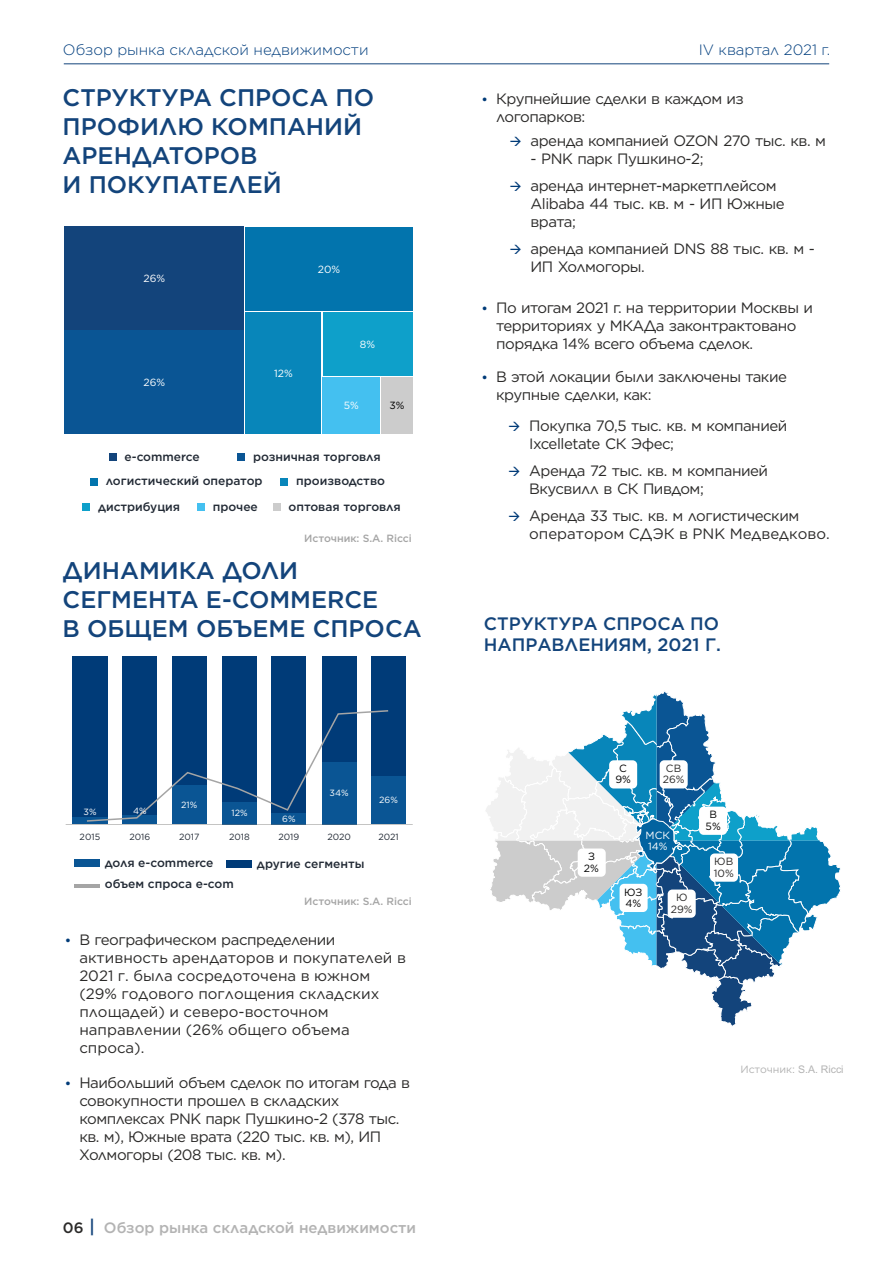
<style>
.page{position:relative;width:893px;height:1263px;background:#fff}
.page>*{position:absolute;margin:0;border:0;box-sizing:border-box;transform-origin:0 0}
.t1{font:500 24px/28.8px "Gotham";color:#13447b}
.t2{font:500 18px/21px "Gotham";color:#13447b}
.t3{font:500 18px "Gotham";color:#fefefe}
.t4{font:15px/18px "Gotham";letter-spacing:-.03em;color:#2b2a29}
.t5{font:15px/18px "Gotham";color:#2b2a29}
.t6{font:300 15px "Gotham";color:#003e7e}
.t7{font:500 15px "Gotham";color:#b3b3b3}
.t8{font:500 15px "Gotham";color:#2b2a29}
.t9{font:500 12px/24.5px "Gotham";color:#222a35}
.t10{font:500 10.5px "Gotham";color:#a5a5a5}
.t11{font:10.5px "Arial";color:#b3b3b3}
.t12{font:10.5px/11.4px "Gotham";color:#2b2a29;text-align:center}
.t13{font:10.5px/11.4px "Gotham";color:#000;text-align:center}
.t14{font:10.5px/11.4px "Gotham";color:#fff}
.t15{font:10.35px "Gotham";color:#fff}
.t16{font:10.35px "Gotham";color:#000}
.t17{font:9px "Gotham";color:#222a35}
.t18{font:9px "Gotham";color:#fff}
.s1{font-family:"Gotham"}
</style>
<div class="page">
<div style="left:123px;top:656px;width:34px;height:168px;background:#003b78"></div>
<div style="left:172px;top:656px;width:34px;height:168px;background:#003b78"></div>
<div style="left:222px;top:656px;width:35px;height:168px;background:#003b78"></div>
<div style="left:272px;top:656px;width:34px;height:168px;background:#003b78"></div>
<div style="left:322px;top:656px;width:34px;height:168px;background:#003b78"></div>
<div style="left:371px;top:656px;width:35px;height:168px;background:#003b78"></div>
<div style="left:72px;top:656px;width:35px;height:168px;background:#003b78"></div>
<hr style="left:64px;top:63px;width:765px;height:1px;background:#13447b">
<div style="left:109px;top:453px;width:7px;height:8px;background:#13447b"></div>
<div style="left:237px;top:453px;width:8px;height:8px;background:#0a5594"></div>
<div style="left:90px;top:478px;width:8px;height:7px;background:#0274ad"></div>
<div style="left:281px;top:478px;width:7px;height:7px;background:#0886ba"></div>
<div style="left:82px;top:503px;width:8px;height:7px;background:#0ea0ca"></div>
<div style="left:197px;top:503px;width:8px;height:7px;background:#44c0f0"></div>
<div style="left:273px;top:503px;width:7px;height:7px;background:#ccc"></div>
<div style="left:65px;top:227px;width:179px;height:103px;background:#13447b"></div>
<div style="left:65px;top:331px;width:179px;height:103px;background:#0a5594"></div>
<div style="left:245px;top:227px;width:168px;height:84px;background:#0274ad"></div>
<div style="left:245px;top:312px;width:76px;height:122px;background:#0886ba"></div>
<div style="left:323px;top:312px;width:90px;height:64px;background:#0ea0ca"></div>
<div style="left:322px;top:377px;width:58px;height:57px;background:#44c0f0"></div>
<div style="left:381px;top:377px;width:32px;height:57px;background:#ccc"></div>
<svg style="left:66px;top:709px;width:347px;height:116px"></svg>
<div style="left:74px;top:859px;width:26px;height:8px;background:#0a5594"></div>
<div style="left:227px;top:860px;width:25px;height:8px;background:#003b78"></div>
<hr style="left:74px;top:884px;width:26px;height:4px;background:#a5a5a5">
<svg style="left:486px;top:691px;width:355px;height:335px"></svg>
<div style="left:620px;top:884px;width:28px;height:28px;background:#fff;border-radius:5px"></div>
<div style="left:668px;top:889px;width:28px;height:29px;background:#fff;border-radius:5px"></div>
<div style="left:710px;top:853px;width:28px;height:29px;background:#fff;border-radius:5px"></div>
<div style="left:699px;top:807px;width:28px;height:28px;background:#fff;border-radius:5px"></div>
<div style="left:660px;top:760px;width:28px;height:28px;background:#fff;border-radius:5px"></div>
<div style="left:609px;top:760px;width:28px;height:28px;background:#fff;border-radius:5px"></div>
<div style="left:578px;top:848px;width:28px;height:29px;background:#fff;border-radius:5px"></div>
<p class="t6" style="left:63px;top:43px;width:307px">Обзор рынка складской недвижимости</p>
<h1 class="t1" style="left:63px;top:85px;width:313px">СТРУКТУРА СПРОСА ПО<br>ПРОФИЛЮ КОМПАНИЙ<br>АРЕНДАТОРОВ<br>И ПОКУПАТЕЛЕЙ</h1>
<p class="t15" style="left:144px;top:273px;width:23px">26%</p>
<p class="t15" style="left:144px;top:377px;width:23px">26%</p>
<p class="t15" style="left:318px;top:264px;width:24px">20%</p>
<p class="t15" style="left:274px;top:368px;width:20px">12%</p>
<p class="t15" style="left:360px;top:339px;width:17px">8%</p>
<p class="t15" style="left:344px;top:400px;width:17px">5%</p>
<p class="t16" style="left:389px;top:401px;width:17px">3%</p>
<p class="t9" style="left:125px;top:445px;width:77px">e-commerce</p>
<p class="t9" style="left:106px;top:445px;width:276px;text-indent:147px">розничная торговля логистический оператор</p>
<p class="t9" style="left:296px;top:470px;width:90px">производство</p>
<p class="t9" style="left:98px;top:495px;width:84px">дистрибуция</p>
<p class="t9" style="left:213px;top:495px;width:47px">прочее</p>
<p class="t9" style="left:288px;top:495px;width:114px">оптовая торговля</p>
<p class="t10" style="left:304px;top:534px;width:109px">Источник: S.A. Ricci</p>
<h1 class="t1" style="left:63px;top:557px;width:361px">ДИНАМИКА ДОЛИ<br>СЕГМЕНТА E-COMMERCE<br>В ОБЩЕМ ОБЪЕМЕ СПРОСА</h1>
<p class="t18" style="left:84px;top:808px;width:15px">3%</p>
<p class="t18" style="left:133px;top:806px;width:15px">4%</p>
<p class="t18" style="left:181px;top:801px;width:18px">21%</p>
<p class="t18" style="left:231px;top:809px;width:18px">12%</p>
<p class="t18" style="left:282px;top:814px;width:15px">6%</p>
<p class="t18" style="left:330px;top:789px;width:21px">34%</p>
<p class="t18" style="left:379px;top:796px;width:20px">26%</p>
<p class="t17" style="left:80px;top:832px;width:22px">2015</p>
<p class="t17" style="left:129px;top:832px;width:22px">2016</p>
<p class="t17" style="left:179px;top:832px;width:22px">2017</p>
<p class="t17" style="left:229px;top:832px;width:22px">2018</p>
<p class="t17" style="left:278px;top:832px;width:22px">2019</p>
<p class="t17" style="left:327px;top:832px;width:25px">2020</p>
<p class="t17" style="left:378px;top:832px;width:22px">2021</p>
<p class="t9" style="left:105px;top:851px;width:110px">доля e-commerce</p>
<p class="t9" style="left:257px;top:852px;width:109px">другие сегменты</p>
<p class="t9" style="left:105px;top:872px;width:131px">объем спроса e-com</p>
<p class="t10" style="left:304px;top:896px;width:109px">Источник: S.A. Ricci</p>
<p class="t5" style="left:79px;top:932px;width:328px">В географическом распределении активность арендаторов и покупателей в<br>2021 г. была сосредоточена в южном (29% годового поглощения складских площадей) и северо-восточном направлении (26% общего объема спроса).</p>
<p class="t4" style="left:79px;top:1074px;width:332px">Наибольший объем сделок по итогам года в совокупности прошел в складских комплексах PNK парк Пушкино-2 (378 тыс. кв. м), Южные врата (220 тыс. кв. м), ИП Холмогоры (208 тыс. кв. м).</p>
<p class="t3" style="left:89px;top:1218px;width:7px">|</p>
<p class="t8" style="left:63px;top:1221px;width:22px">06</p>
<p class="t7" style="left:104px;top:1221px;width:314px">Обзор рынка складской недвижимости</p>
<p class="t6" style="left:699px;top:43px;width:133px">IV квартал 2021 г.</p>
<p class="t4" style="left:496px;top:90px;width:249px">Крупнейшие сделки в каждом из логопарков:</p>
<p class="t4" style="left:530px;top:133px;width:297px">аренда компанией OZON 270 тыс. кв. м</p>
<p class="t4" style="left:530px;top:146px;width:248px;line-height:27px">- PNK парк Пушкино-2;<br>аренда интернет-маркетплейсом</p>
<p class="t4" style="left:530px;top:196px;width:256px">Alibaba 44 тыс. кв. м - ИП Южные врата;</p>
<p class="t4" style="left:530px;top:241px;width:286px">аренда компанией DNS 88 тыс. кв. м -<br>ИП Холмогоры.</p>
<p class="t4" style="left:496px;top:300px;width:318px">По итогам 2021 г. на территории Москвы и территориях у МКАДа законтрактовано порядка 14% всего объема сделок.</p>
<p class="t4" style="left:496px;top:368px;width:292px">В этой локации были заключены такие крупные сделки, как:</p>
<p class="t4" style="left:529px;top:417px;width:260px">Покупка 70,5 тыс. кв. м компанией<br>Ixcelletate СК Эфес;</p>
<p class="t4" style="left:529px;top:462px;width:241px">Аренда 72 тыс. кв. м компанией<br>Вкусвилл в СК Пивдом;</p>
<p class="t5" style="left:529px;top:507px;width:302px">Аренда 33 тыс. кв. м логистическим оператором СДЭК в PNK Медведково.</p>
<p class="t2" style="left:484px;top:614px;width:239px">СТРУКТУРА СПРОСА ПО<br>НАПРАВЛЕНИЯМ, 2021 Г.</p>
<p class="t13" style="left:584px;top:851px;width:17px">З<br>2%</p>
<p class="t13" style="left:615px;top:763px;width:17px">С<br>9%</p>
<p class="t12" style="left:663px;top:763px;width:23px">СВ<br>26%</p>
<p class="t14" style="left:646px;top:830px;width:26px">МСК<br>14%</p>
<p class="t13" style="left:624px;top:887px;width:20px;text-align:left">ЮЗ<br>4%</p>
<p class="t12" style="left:671px;top:892px;width:23px">Ю<br>29%</p>
<p class="t13" style="left:706px;top:809px;width:17px">В<br>5%</p>
<p class="t12" style="left:714px;top:856px;width:22px;text-align:left">ЮВ<br>10%</p>
<p class="t11" style="left:740px;top:1065px;width:105px"><span class="s1">Источник</span>: S.A. Ricci</p>
</div>
